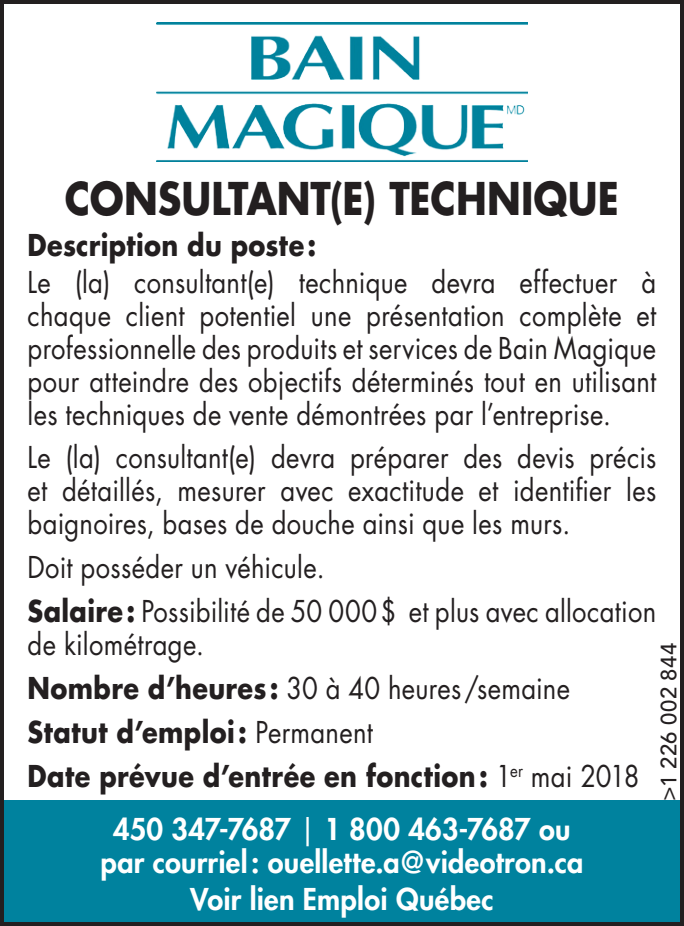
<style>
.page{position:relative;width:684px;height:926px;background:#fff}
.page>*{position:absolute;margin:0;border:0;box-sizing:border-box;transform-origin:0 0}
.t1{font:700 44px "Futura Std";color:#231f20;scale:.87 1}
.t2{font:29.2px/32.8px "Futura Std";letter-spacing:.015em;color:#231f20;text-align:justify;scale:.87 1}
.t3{font:700 29.2px "Futura Std";letter-spacing:.015em;color:#231f20;scale:.87 1}
.t4{font:800 29.2px/32.8px "Futura Std";letter-spacing:.01em;color:#fff;text-align:center}
.t5{font:500 22px "Avenir LT Std";letter-spacing:.03em;color:#231f20}
.s1{font-weight:700}
.s2{font-weight:400}
</style>
<div class="page">
<img style="left:156px;top:22px;width:372px;height:139px">
<div style="left:0;top:800px;width:684px;height:126px;background:#00829e"></div>
<div style="left:0;top:0;width:684px;height:926px;border:4px solid #231f20"></div>
<p class="t1" style="left:65px;top:169px;width:638px">CONSULTANT(E) TECHNIQUE</p>
<p class="t3" style="left:28px;top:226px;width:333px">Description du poste:</p>
<p class="t2" style="left:28px;top:266px;width:724px">Le (la) consultant(e) technique devra effectuer à chaque client potentiel une présentation complète et professionnelle des produits et services de Bain Magique pour atteindre des objectifs déterminés tout en utilisant les techniques de vente démontrées par l’entreprise.</p>
<p class="t2" style="left:28px;top:442px;width:724px">Le (la) consultant(e) devra préparer des devis précis et détaillés, mesurer avec exactitude et identifier les baignoires, bases de douche ainsi que les murs.</p>
<p class="t2" style="left:28px;top:551px;width:343px">Doit posséder un véhicule.</p>
<p class="t2" style="left:28px;top:595px;width:724px"><span class="s1">Salaire:</span> Possibilité de 50 000$ et plus avec allocation de kilométrage.</p>
<p class="t2" style="left:28px;top:672px;width:625px"><span class="s1">Nombre d’heures:</span> 30 à 40 heures/semaine</p>
<p class="t3" style="left:28px;top:712px;width:398px">Statut d’emploi: <span class="s2">Permanent</span></p>
<p class="t3" style="left:28px;top:756px;width:705px">Date prévue d’entrée en fonction: <span class="s2">1</span><sup>er</sup> <span class="s2">mai 2018</span></p>
<p class="t4" style="left:101px;top:812px;width:484px">450 347-7687 <span class="s2">|</span> 1 800 463-7687 ou par courriel: ouellette.a@videotron.ca</p>
<p class="t4" style="left:190px;top:882px;width:305px">Voir lien Emploi Québec</p>
<p class="t5" style="left:656px;top:800px;width:160px;rotate:-90deg">&gt;1 226 002 844</p>
</div>
